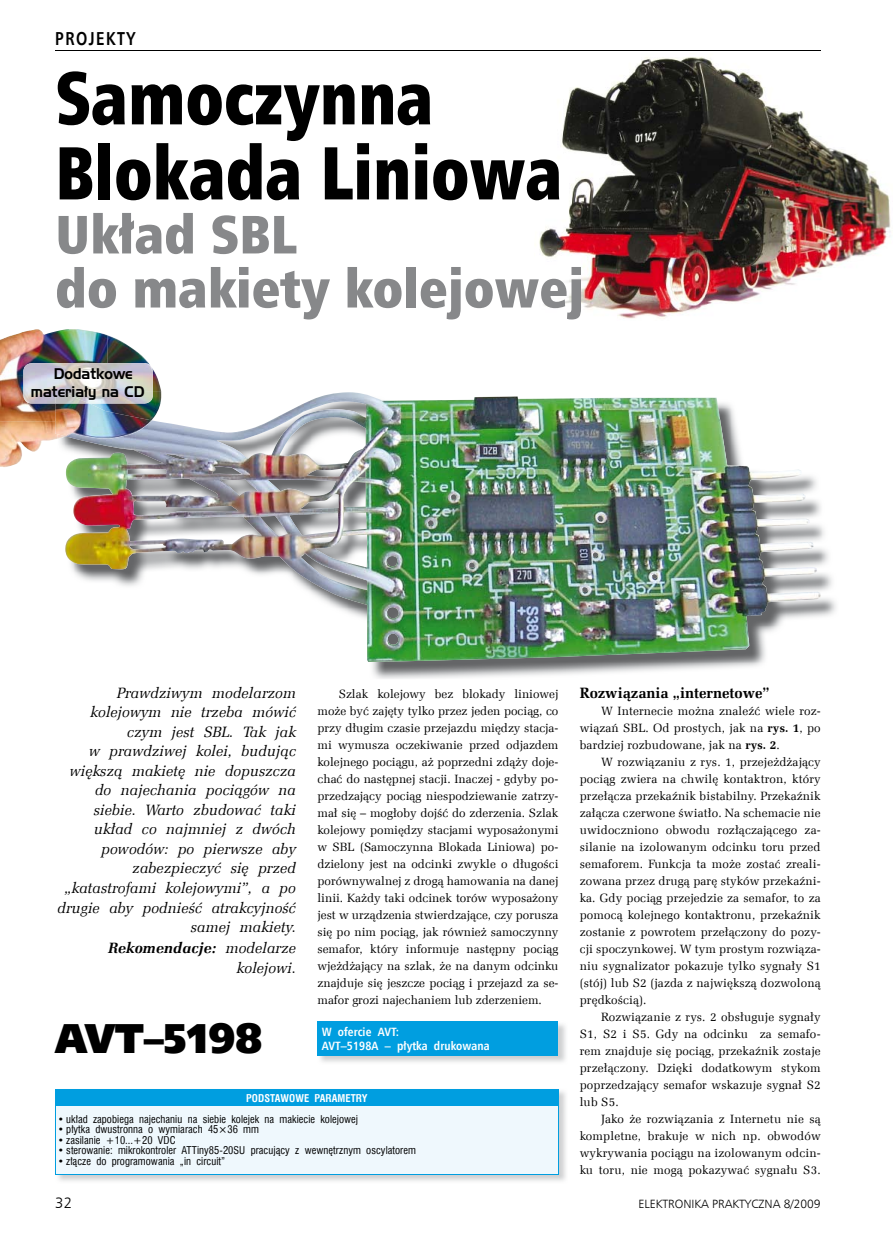
<style>
.page{position:relative;width:893px;height:1234px;background:#fff}
.page>*{position:absolute;margin:0;border:0;box-sizing:border-box;transform-origin:0 0}
.t1{font:75px/75px "Humnst 777 X Blk Cn EU";color:#000;scale:.9 1}
.t2{font:54px/54px "Humnst 777 X Blk Cn EU";color:#87888a}
.t3{font:42px "Humnst 777 X Blk EU";color:#000;scale:.93 1}
.t4{font:700 18.75px "Humnst 777 EU";letter-spacing:.1em;color:#000;scale:.8 1}
.t5{font:italic 15px/19.5px "Zapf Ellipt EU";letter-spacing:.005em;color:#000;text-align:right}
.t6{font:700 15px "Zapf Ellipt EU";color:#000}
.t7{font:15px/18px "Handel Gothic EU";color:#000;scale:.93 1}
.t8{font:15px "Humnst 777 Lt EU";color:#000}
.t9{font:12px/17px "Zapf Ellipt EU";letter-spacing:.01em;color:#000;text-align:justify}
.t10{font:700 12px/13.5px "Humnst 777 Cn EU";letter-spacing:.005em;color:#fff}
.t11{font:12px "Humnst 777 Lt EU";color:#000}
.t12{font:10.5px "Swis 721 Cn EU";letter-spacing:.005em;color:#000}
.t13{font:700 10.5px "Swis 721 Cn EU";letter-spacing:.005em;color:#fff}
.s1{font-weight:700}
</style>
<div class="page">
<hr style="left:55px;top:51px;width:766px;height:1px;background:#000">
<img style="left:55px;top:1091px;width:511px;height:90px">
<div style="left:56px;top:1089px;width:502px;height:16px;background:#009ee0"></div>
<div style="left:56px;top:1105px;width:502px;height:68px;background:#eff8fd"></div>
<hr style="left:55px;top:1088px;width:503px;height:1px;background:#009ee0">
<svg style="left:55px;top:1089px;width:1px;height:16px"></svg>
<svg style="left:558px;top:1089px;width:1px;height:16px"></svg>
<hr style="left:55px;top:1105px;width:503px;height:1px;background:#009ee0">
<hr style="left:55px;top:1105px;width:1px;height:68px;background:#009ee0">
<hr style="left:558px;top:1105px;width:1px;height:68px;background:#009ee0">
<hr style="left:55px;top:1173px;width:503px;height:1px;background:#009ee0">
<img style="left:317px;top:1024px;width:249px;height:38px">
<div style="left:317px;top:1020px;width:241px;height:34px;background:#009ee0"></div>
<img style="left:539px;top:57px;width:352px;height:262px">
<img style="left:113px;top:391px;width:708px;height:271px">
<img style="left:65px;top:392px;width:283px;height:177px">
<img style="left:0;top:329px;width:107px;height:46px">
<img style="left:107px;top:335px;width:54px;height:56px">
<img style="left:0;top:375px;width:55px;height:46px">
<img style="left:0;top:421px;width:55px;height:46px">
<img style="left:152px;top:391px;width:9px;height:29px">
<img style="left:55px;top:403px;width:97px;height:36px">
<img style="left:23px;top:363px;width:130px;height:40px">
<img style="left:89px;top:391px;width:64px;height:12px">
<img style="left:55px;top:389px;width:34px;height:14px">
<h3 class="t4" style="left:55px;top:27px;width:102px">PRojekty</h3>
<h1 class="t1" style="left:55px;top:61px;width:565px">Samoczynna<br>Blokada Liniowa</h1>
<h2 class="t2" style="left:55px;top:208px;width:530px">Układ SBL<br>do makiety kolejowej</h2>
<p class="t7" style="left:31px;top:364px;width:124px;text-indent:23px">Dodatkowe materiały na CD</p>
<p class="t5" style="left:57px;top:683px;width:240px">Prawdziwym modelarzom kolejowym nie trzeba mówić czym jest SBL. Tak jak<br>w prawdziwej kolei, budując większą makietę nie dopuszcza do najechania pociągów na siebie. Warto zbudować taki układ co najmniej z dwóch powodów: po pierwsze aby zabezpieczyć się przed „katastrofami kolejowymi”, a po drugie aby podnieść atrakcyjność samej makiety.</p>
<p class="t5" style="left:108px;top:938px;width:189px"><span class="s1">Rekomendacje:</span> modelarze kolejowi.</p>
<p class="t9" style="left:317px;top:685px;width:242px;text-indent:21px">Szlak kolejowy bez blokady liniowej może być zajęty tylko przez jeden pociąg, co przy długim czasie przejazdu między stacja&shy;mi wymusza oczekiwanie przed odjazdem kolejnego pociągu, aż poprzedni zdąży doje&shy;chać do następnej stacji. Inaczej - gdyby po&shy;przedzający pociąg niespodziewanie zatrzy&shy;mał się – mogłoby dojść do zderzenia. Szlak kolejowy pomiędzy stacjami wyposażonymi w SBL (Samoczynna Blokada Liniowa) po&shy;dzielony jest na odcinki zwykle o długości porównywalnej z drogą hamowania na danej linii. Każdy taki odcinek torów wyposażony jest w urządzenia stwierdzające, czy porusza się po nim pociąg, jak również samoczynny semafor, który informuje następny pociąg wjeżdżający na szlak, że na danym odcinku znajduje się jeszcze pociąg i przejazd za se&shy;mafor grozi najechaniem lub zderzeniem.</p>
<h3 class="t3" style="left:55px;top:1010px;width:224px">AVT–5198</h3>
<p class="t10" style="left:322px;top:1024px;width:170px">W ofercie AVT:<br>AVT–5198A – płytka drukowana</p>
<p class="t13" style="left:246px;top:1091px;width:123px">PODSTAWOWE PARAMETRY</p>
<p class="t12" style="left:58px;top:1111px;width:302px">• układ zapobiega najechaniu na siebie kolejek na makiecie kolejowej</p>
<p class="t12" style="left:58px;top:1122px;width:203px">• płytka dwustronna o wymiarach 45×36 mm</p>
<p class="t12" style="left:58px;top:1132px;width:119px">• zasilanie +10...+20 VDC</p>
<p class="t12" style="left:58px;top:1143px;width:360px">• sterowanie: mikrokontroler ATTiny85-20SU pracujący z wewnętrznym oscylatorem</p>
<p class="t12" style="left:58px;top:1153px;width:169px">• złącze do programowania „in circuit”</p>
<p class="t6" style="left:580px;top:683px;width:191px">Rozwiązania „internetowe”</p>
<p class="t9" style="left:580px;top:702px;width:242px;text-indent:21px">W Internecie można znaleźć wiele roz&shy;wiązań SBL. Od prostych, jak na <span class="s1">rys. 1</span>, po bardziej rozbudowane, jak na <span class="s1">rys. 2</span>.</p>
<p class="t9" style="left:580px;top:753px;width:242px;text-indent:21px">W rozwiązaniu z rys. 1, przejeżdżający pociąg zwiera na chwilę kontaktron, który przełącza przekaźnik bistabilny. Przekaźnik załącza czerwone światło. Na schemacie nie uwidoczniono obwodu rozłączającego za&shy;silanie na izolowanym odcinku toru przed semaforem. Funkcja ta może zostać zreali&shy;zowana przez drugą parę styków przekaźni&shy;ka. Gdy pociąg przejedzie za semafor, to za pomocą kolejnego kontaktronu, przekaźnik zostanie z powrotem przełączony do pozy&shy;cji spoczynkowej. W tym prostym rozwiąza&shy;niu sygnalizator pokazuje tylko sygnały S1 (stój) lub S2 (jazda z największą dozwoloną prędkością).</p>
<p class="t9" style="left:580px;top:1008px;width:242px;text-indent:21px">Rozwiązanie z rys. 2 obsługuje sygnały S1, S2 i S5. Gdy na odcinku za semafo&shy;rem znajduje się pociąg, przekaźnik zostaje przełączony. Dzięki dodatkowym stykom poprzedzający semafor wskazuje sygnał S2 lub S5.</p>
<p class="t9" style="left:580px;top:1110px;width:242px;text-indent:21px">Jako że rozwiązania z Internetu nie są kompletne, brakuje w nich np. obwodów wykrywania pociągu na izolowanym odcin&shy;ku toru, nie mogą pokazywać sygnału S3.</p>
<p class="t8" style="left:55px;top:1193px;width:18px">32</p>
<p class="t11" style="left:638px;top:1196px;width:184px">ELEKTRONIKA PRAKTYCZNA 8/2009</p>
</div>
